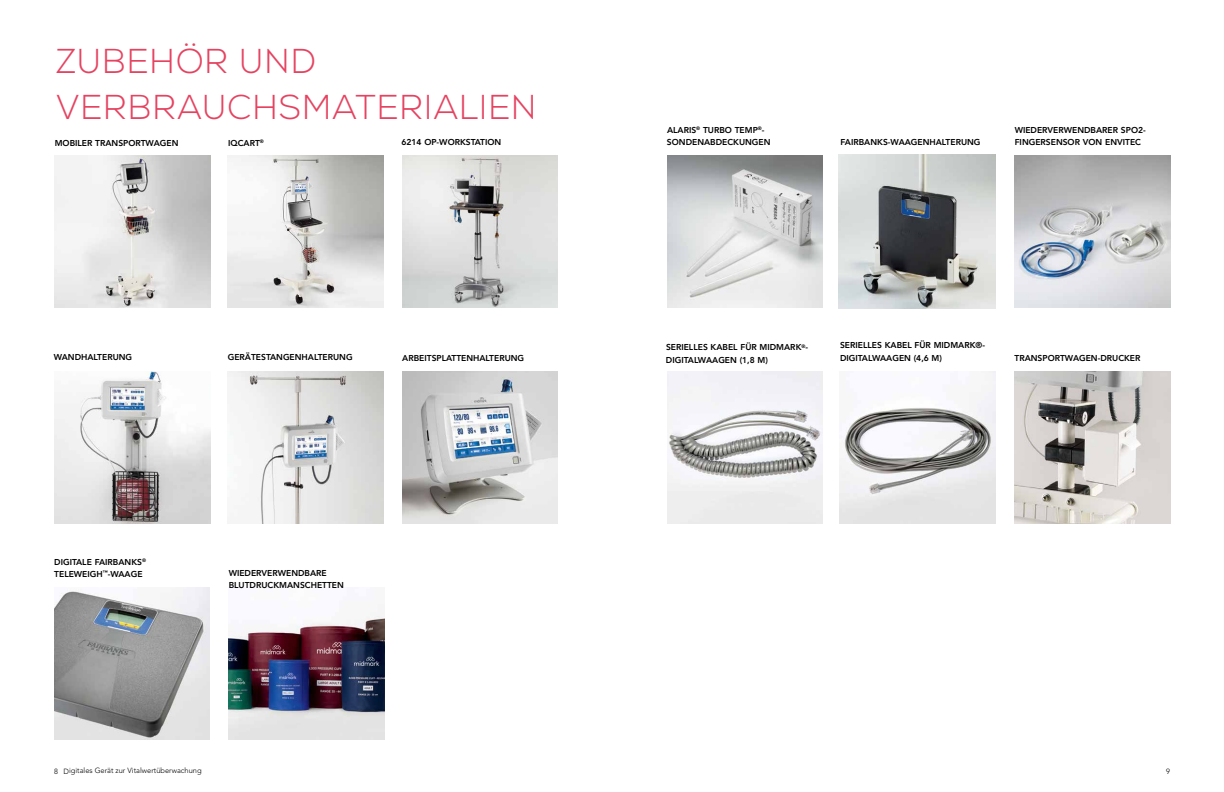
<style>
.page{position:relative;width:1224px;height:792px;background:#fff}
.page>*{position:absolute;margin:0;border:0;box-sizing:border-box;transform-origin:0 0}
.t1{font:300 34.5px/45.5px "Nexa";letter-spacing:.015em;color:#e54360}
.t2{font:800 8.5px/12.5px "Avenir";color:#000}
.t3{font:300 7.5px "Avenir";letter-spacing:-.005em;color:#000}
</style>
<div class="page">
<img style="left:55px;top:155px;width:155px;height:153px">
<img style="left:667px;top:155px;width:156px;height:153px">
<img style="left:228px;top:155px;width:155px;height:153px">
<img style="left:839px;top:155px;width:156px;height:153px">
<img style="left:402px;top:155px;width:156px;height:153px">
<img style="left:1015px;top:155px;width:155px;height:153px">
<img style="left:55px;top:371px;width:155px;height:153px">
<img style="left:667px;top:371px;width:156px;height:153px">
<img style="left:228px;top:371px;width:155px;height:153px">
<img style="left:840px;top:371px;width:155px;height:153px">
<img style="left:402px;top:371px;width:156px;height:153px">
<img style="left:1015px;top:371px;width:155px;height:153px">
<img style="left:54px;top:587px;width:156px;height:153px">
<img style="left:229px;top:615px;width:155px;height:125px">
<h1 class="t1" style="left:56px;top:39px;width:482px">ZUBEHÖR UND<br>VERBRAUCHSMATERIALIEN</h1>
<p class="t2" style="left:55px;top:137px;width:125px">MOBILER TRANSPORTWAGEN</p>
<p class="t2" style="left:667px;top:124px;width:99px">ALARIS<sup>®</sup> TURBO TEMP<sup>®</sup>-</p>
<p class="t2" style="left:228px;top:137px;width:37px">IQCART<sup>®</sup></p>
<p class="t2" style="left:401px;top:136px;width:101px">6214 OP-WORKSTATION</p>
<p class="t2" style="left:667px;top:136px;width:105px">SONDENABDECKUNGEN</p>
<p class="t2" style="left:841px;top:136px;width:142px">FAIRBANKS-WAAGENHALTERUNG</p>
<p class="t2" style="left:1015px;top:124px;width:133px">WIEDERVERWENDBARER SPO2-<br>FINGERSENSOR VON ENVITEC</p>
<p class="t2" style="left:666px;top:341px;width:144px">SERIELLES KABEL FÜR MIDMARK<sup>®</sup>-</p>
<p class="t2" style="left:840px;top:339px;width:146px">SERIELLES KABEL FÜR MIDMARK®-</p>
<p class="t2" style="left:54px;top:351px;width:80px">WANDHALTERUNG</p>
<p class="t2" style="left:54px;top:556px;width:93px">DIGITALE FAIRBANKS<sup>®<br></sup>TELEWEIGH<sup>™</sup>-WAAGE</p>
<p class="t2" style="left:228px;top:351px;width:126px">GERÄTESTANGENHALTERUNG</p>
<p class="t2" style="left:666px;top:354px;width:103px">DIGITALWAAGEN (1,8 M)</p>
<p class="t2" style="left:402px;top:352px;width:124px">ARBEITSPLATTENHALTERUNG</p>
<p class="t2" style="left:840px;top:352px;width:103px">DIGITALWAAGEN (4,6 M)</p>
<p class="t2" style="left:1015px;top:352px;width:128px">TRANSPORTWAGEN-DRUCKER</p>
<p class="t2" style="left:229px;top:567px;width:117px">WIEDERVERWENDBARE<br>BLUTDRUCKMANSCHETTEN</p>
<p class="t3" style="left:54px;top:766px;width:149px">8 Digitales Gerät zur Vitalwertüberwachung</p>
<p class="t3" style="left:1166px;top:767px;width:5px">9</p>
</div>
